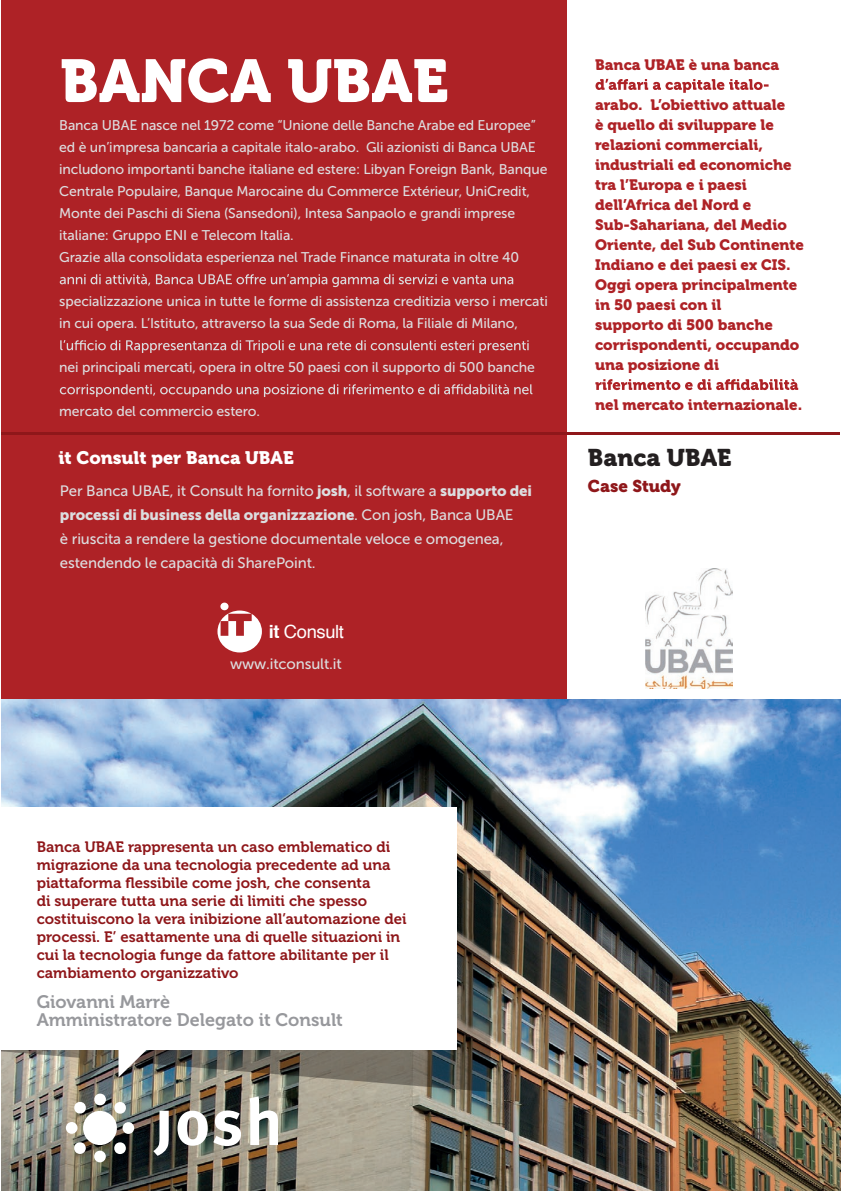
<style>
.page{position:relative;width:842px;height:1191px;background:#fff}
.page>*{position:absolute;margin:0;border:0;box-sizing:border-box;transform-origin:0 0}
.t1{font:60px "Museo 900";color:#fff}
.t2{font:24px "Museo 900";color:#231f20}
.t3{font:18.2px "Helvetica";letter-spacing:-.02em;color:#fff}
.t4{font:18px/18px "Museo 700";color:#97989c}
.t5{font:18px "Museo 900";color:#fff}
.t6{font:17px "Museo 900";color:#8f171a}
.t7{font:15px/20px "Museo 900";color:#ae2226}
.t8{font:15px/18px "Museo 700";color:#8f171a}
.t9{font:15px/24px "Museo Sans 500";letter-spacing:-.01em;color:#dcdddf}
.t10{font:15px "Museo Sans 900";letter-spacing:-.01em;color:#dcdddf}
.t11{font:14px/22px "Museo Sans 500";letter-spacing:-.01em;color:#dcdddf}
.s1{font-family:"Museo Sans 900"}
.s2{font-family:"Museo Sans 500"}
.s3{font-weight:700}
</style>
<div class="page">
<img style="left:1px;top:699px;width:839px;height:492px">
<img style="left:1px;top:828px;width:489px;height:264px">
<div style="left:1px;top:807px;width:456px;height:243px;background:#fff"></div>
<svg style="left:119px;top:1050px;width:28px;height:27px"></svg>
<svg style="left:153px;top:1111px;width:16px;height:45px"></svg>
<svg style="left:178px;top:1110px;width:63px;height:36px"></svg>
<svg style="left:250px;top:1096px;width:28px;height:49px"></svg>
<div style="left:66px;top:1122px;width:12px;height:12px;background:#fff;border-radius:50%"></div>
<div style="left:94px;top:1151px;width:12px;height:11px;background:#fff;border-radius:50%"></div>
<div style="left:123px;top:1122px;width:11px;height:12px;background:#fff;border-radius:50%"></div>
<img style="left:74px;top:1093px;width:53px;height:62px">
<div style="left:2px;top:0;width:565px;height:699px;background:#ae2226"></div>
<svg style="left:60px;top:274px;width:453px;height:13px"></svg>
<svg style="left:60px;top:340px;width:469px;height:13px"></svg>
<svg style="left:60px;top:384px;width:472px;height:13px"></svg>
<svg style="left:596px;top:79px;width:173px;height:14px"></svg>
<svg style="left:595px;top:379px;width:203px;height:11px"></svg>
<svg style="left:217px;top:611px;width:45px;height:41px"></svg>
<div style="left:220px;top:603px;width:9px;height:7px;background:#fff;border-radius:50%"></div>
<img style="left:646px;top:569px;width:87px;height:119px">
<hr style="left:2px;top:432px;width:838px;height:3px;background:#8f171a">
<h1 class="t1" style="left:60px;top:47px;width:390px">BANCA UBAE</h1>
<p class="t11" style="left:59px;top:114px;width:490px">Banca UBAE nasce nel 1972 come “Unione delle Banche Arabe ed Europee” ed è un’impresa bancaria a capitale italo-arabo. Gli azionisti di Banca UBAE includono importanti banche italiane ed estere: Libyan Foreign Bank, Banque Centrale Populaire, Banque Marocaine du Commerce Extérieur, UniCredit, Monte dei Paschi di Siena (Sansedoni), Intesa Sanpaolo e grandi imprese italiane: Gruppo ENI e Telecom Italia.<br>Grazie alla consolidata esperienza nel Trade Finance maturata in oltre 40</p>
<p class="t11" style="left:59px;top:290px;width:490px">specializzazione unica in tutte le forme di assistenza creditizia verso i mercati in cui opera. L’Istituto, attraverso la sua Sede di Roma, la Filiale di Milano,</p>
<p class="t11" style="left:59px;top:356px;width:477px">nei principali mercati, opera in oltre 50 paesi con il supporto di 500 banche</p>
<p class="t11" style="left:59px;top:400px;width:202px">mercato del commercio estero.</p>
<p class="t5" style="left:58px;top:447px;width:237px">it Consult per Banca UBAE</p>
<p class="t9" style="left:60px;top:478px;width:474px">Per Banca UBAE, it Consult ha fornito <span class="s1">josh</span>, il software a <span class="s1">supporto dei</span></p>
<p class="t10" style="left:60px;top:506px;width:455px">processi di business della organizzazione<span class="s2">. Con josh, Banca UBAE</span></p>
<p class="t9" style="left:60px;top:526px;width:445px">è riuscita a rendere la gestione documentale veloce e omogenea, estendendo le capacità di SharePoint.</p>
<h3 class="t3" style="left:269px;top:617px;width:77px"><span class="s3">it</span> Consult</h3>
<p class="t9" style="left:230px;top:652px;width:113px">www.itconsult.it</p>
<p class="t7" style="left:595px;top:55px;width:186px">Banca UBAE è una banca</p>
<p class="t7" style="left:595px;top:95px;width:210px">arabo. L’obiettivo attuale<br>è quello di sviluppare le relazioni commerciali, industriali ed economiche tra l’Europa e i paesi dell’Africa del Nord e<br>Sub-Sahariana, del Medio<br>Oriente, del Sub Continente<br>Indiano e dei paesi ex CIS.<br>Oggi opera principalmente in 50 paesi con il<br>supporto di 500 banche corrispondenti, occupando una posizione di</p>
<p class="t7" style="left:595px;top:395px;width:209px">nel mercato internazionale.</p>
<h2 class="t2" style="left:588px;top:444px;width:145px">Banca UBAE</h2>
<p class="t6" style="left:588px;top:476px;width:95px">Case Study</p>
<p class="t8" style="left:37px;top:838px;width:371px">Banca UBAE rappresenta un caso emblematico di migrazione da una tecnologia precedente ad una piattaforma flessibile come josh, che consenta<br>di superare tutta una serie di limiti che spesso costituiscono la vera inibizione all’automazione dei processi. E’ esattamente una di quelle situazioni in cui la tecnologia funge da fattore abilitante per il cambiamento organizzativo</p>
<p class="t4" style="left:37px;top:993px;width:308px">Giovanni Marrè<br>Amministratore Delegato it Consult</p>
</div>
